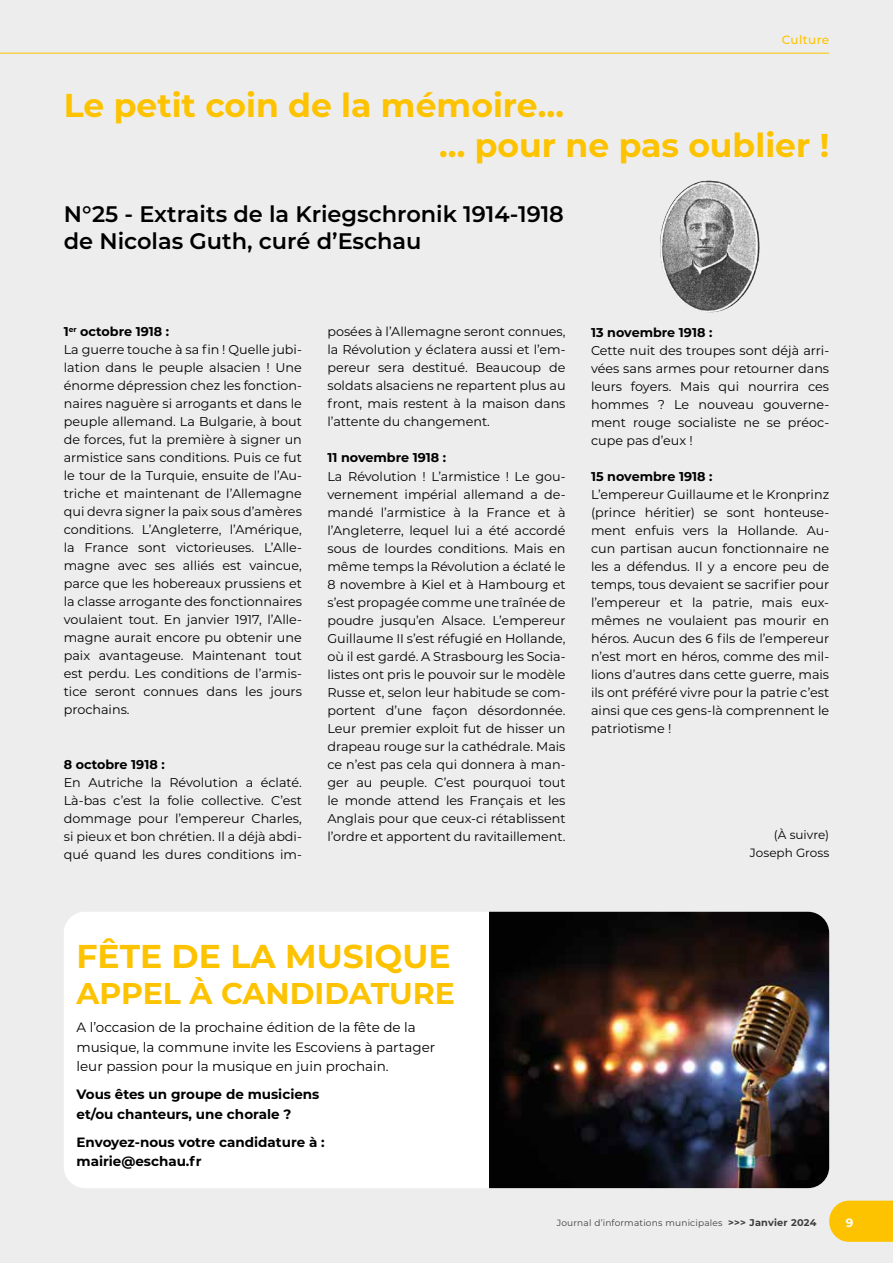
<style>
.page{position:relative;width:893px;height:1263px;background:#ededed}
.page>*{position:absolute;margin:0;border:0;box-sizing:border-box;transform-origin:0 0}
.t1{font:700 33px/39.6px "Montserrat";color:#fdc300}
.t2{font:700 30px "Montserrat";color:#fdc300}
.t3{font:600 22.5px/27px "Montserrat";color:#000}
.t4{font:13.5px/19.5px "Montserrat";color:#000}
.t5{font:700 13.5px/19.5px "Montserrat";color:#000}
.t6{font:12.75px/18px "Montserrat";color:#000;text-align:justify}
.t7{font:700 12.75px "Montserrat";color:#000}
.t8{font:12px/18px "Montserrat";color:#000;text-align:right}
.t9{font:500 12px "Montserrat";letter-spacing:.03em;color:#fdc300}
.t10{font:700 12px "Montserrat";color:#fff}
.t11{font:9px "Montserrat";letter-spacing:.02em;color:#3c3c3b}
.s1{font-weight:700}
.s2{font-weight:700;font-size:9.75px}
</style>
<div class="page">
<hr style="left:0;top:53px;width:829px;height:1px;background:#fdc300">
<svg style="left:829px;top:1200px;width:64px;height:42px;background:#fbc614"></svg>
<img style="left:660px;top:180px;width:100px;height:132px">
<div style="left:64px;top:912px;width:765px;height:276px;background:#fff;border-radius:21px"></div>
<img style="left:489px;top:912px;width:340px;height:276px">
<p class="t9" style="left:782px;top:31px;width:49px">Culture</p>
<h1 class="t1" style="left:439px;top:84px;width:391px;text-indent:-375px">Le petit coin de la mémoire…<br>… pour ne pas oublier !</h1>
<h3 class="t3" style="left:64px;top:200px;width:502px">N°25 - Extraits de la Kriegschronik 1914-1918 de Nicolas Guth, curé d’Eschau</h3>
<p class="t6" style="left:64px;top:322px;width:240px;text-align:left"><span class="s1">1</span><sup>er</sup> <span class="s1">octobre 1918 :<br></span>La guerre touche à sa fin ! Quelle jubi&shy;lation dans le peuple alsacien ! Une énorme dépression chez les fonction&shy;naires naguère si arrogants et dans le peuple allemand. La Bulgarie, à bout de forces, fut la première à signer un armistice sans conditions. Puis ce fut le tour de la Turquie, ensuite de l’Au&shy;triche et maintenant de l’Allemagne qui devra signer la paix sous d’amères conditions. L’Angleterre, l’Amérique, la France sont victorieuses. L’Alle&shy;magne avec ses alliés est vaincue, parce que les hobereaux prussiens et la classe arrogante des fonctionnaires voulaient tout. En janvier 1917, l’Alle&shy;magne aurait encore pu obtenir une paix avantageuse. Maintenant tout est perdu. Les conditions de l’armis&shy;tice seront connues dans les jours prochains.</p>
<p class="t7" style="left:64px;top:755px;width:102px">8 octobre 1918 :</p>
<p class="t6" style="left:64px;top:772px;width:240px">En Autriche la Révolution a éclaté.<br>Là-bas c’est la folie collective. C’est dommage pour l’empereur Charles, si pieux et bon chrétien. Il a déjà abdi&shy;qué quand les dures conditions im-</p>
<p class="t6" style="left:327px;top:322px;width:240px">posées à l’Allemagne seront connues, la Révolution y éclatera aussi et l’em&shy;pereur sera destitué. Beaucoup de soldats alsaciens ne repartent plus au front, mais restent à la maison dans l’attente du changement.</p>
<p class="t7" style="left:327px;top:449px;width:120px">11 novembre 1918 :</p>
<p class="t6" style="left:327px;top:466px;width:240px">La Révolution ! L’armistice ! Le gou&shy;vernement impérial allemand a de&shy;mandé l’armistice à la France et à l’Angleterre, lequel lui a été accordé sous de lourdes conditions. Mais en même temps la Révolution a éclaté le 8 novembre à Kiel et à Hambourg et s’est propagée comme une traînée de poudre jusqu’en Alsace. L’empereur Guillaume II s’est réfugié en Hollande, où il est gardé. A Strasbourg les Socia&shy;listes ont pris le pouvoir sur le modèle Russe et, selon leur habitude se com&shy;portent d’une façon désordonnée.<br>Leur premier exploit fut de hisser un drapeau rouge sur la cathédrale. Mais ce n’est pas cela qui donnera à man&shy;ger au peuple. C’est pourquoi tout le monde attend les Français et les Anglais pour que ceux-ci rétablissent l’ordre et apportent du ravitaillement.</p>
<p class="t7" style="left:591px;top:323px;width:123px">13 novembre 1918 :</p>
<p class="t6" style="left:591px;top:341px;width:240px">Cette nuit des troupes sont déjà arri&shy;vées sans armes pour retourner dans leurs foyers. Mais qui nourrira ces hommes ? Le nouveau gouverne&shy;ment rouge socialiste ne se préoc&shy;cupe pas d’eux !</p>
<p class="t7" style="left:591px;top:467px;width:123px">15 novembre 1918 :</p>
<p class="t6" style="left:591px;top:485px;width:240px">L’empereur Guillaume et le Kronprinz (prince héritier) se sont honteuse&shy;ment enfuis vers la Hollande. Au&shy;cun partisan aucun fonctionnaire ne les a défendus. Il y a encore peu de temps, tous devaient se sacrifier pour l’empereur et la patrie, mais eux&shy;mêmes ne voulaient pas mourir en héros. Aucun des 6 fils de l’empereur n’est mort en héros, comme des mil&shy;lions d’autres dans cette guerre, mais ils ont préféré vivre pour la patrie c’est ainsi que ces gens-là comprennent le patriotisme !</p>
<p class="t8" style="left:750px;top:826px;width:81px">(À suivre)<br>Joseph Gross</p>
<h1 class="t1" style="left:77px;top:935px;width:375px">FÊTE DE LA MUSIQUE</h1>
<h2 class="t2" style="left:77px;top:972px;width:380px">APPEL À CANDIDATURE</h2>
<p class="t4" style="left:77px;top:1017px;width:360px">A l’occasion de la prochaine édition de la fête de la musique, la commune invite les Escoviens à partager leur passion pour la musique en juin prochain.</p>
<p class="t5" style="left:77px;top:1084px;width:244px">Vous êtes un groupe de musiciens et/ou chanteurs, une chorale ?</p>
<p class="t5" style="left:77px;top:1131px;width:250px">Envoyez-nous votre candidature à : mairie@eschau.fr</p>
<p class="t11" style="left:557px;top:1216px;width:261px">Journal d’informations municipales <span class="s2">&gt;&gt;&gt; Janvier 2024</span></p>
<p class="t10" style="left:846px;top:1214px;width:9px">9</p>
</div>
